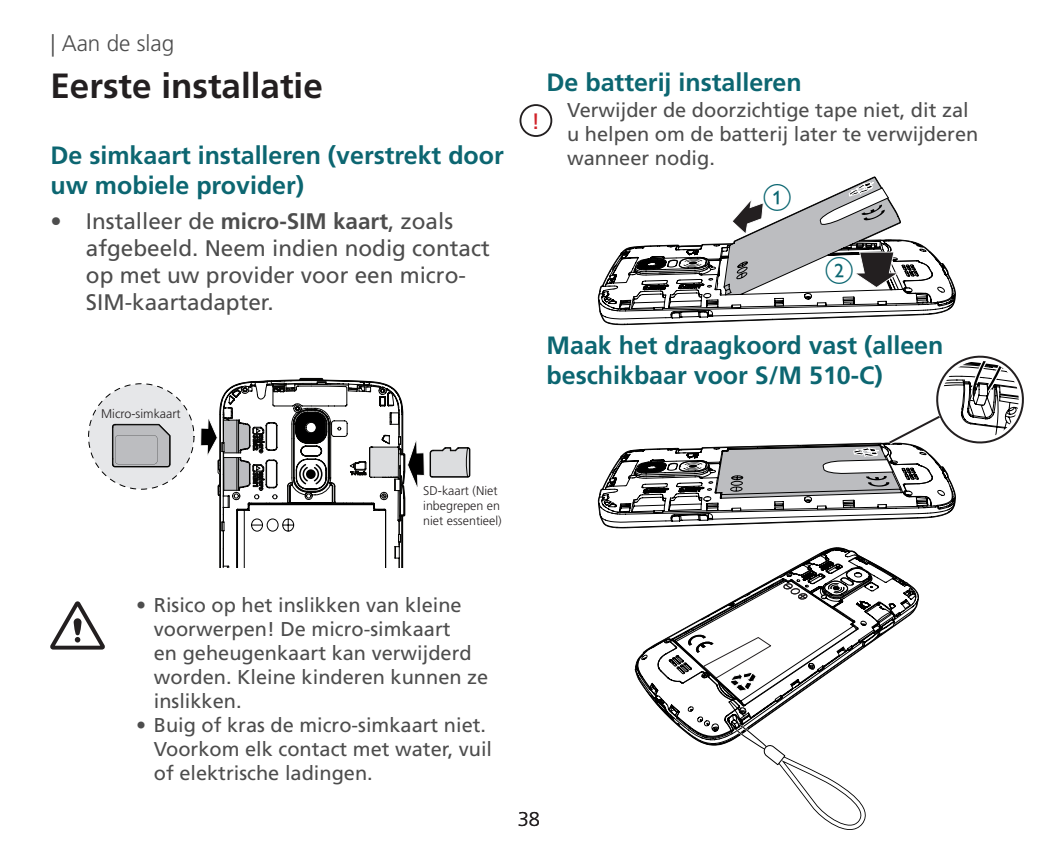
<style>
.page{position:relative;width:1063px;height:851px;background:#fff}
.page>*{position:absolute;margin:0;border:0;box-sizing:border-box;transform-origin:0 0}
.t1{font:700 35px "Frutiger LT Std";color:#231f20}
.t2{font:700 25px/30px "Frutiger LT Std";color:#0c6671}
.t3{font:22.5px/27px "Frutiger LT Std";color:#4d4d4d}
.t4{font:300 22.5px "Frutiger LT Std";color:#4d4d4d}
.t5{font:22.25px "Frutiger LT Std";color:#d1232a}
.t6{font:20px/24px "Frutiger LT Std";color:#4d4d4d}
.t7{font:300 20px "Frutiger LT Std";color:#231f20}
.t8{font:300 12.5px/15px "Frutiger LT Std";color:#231f20}
.s1{font-weight:700}
</style>
<div class="page">
<svg style="left:598px;top:355px;width:426px;height:173px"></svg>
<svg style="left:636px;top:549px;width:280px;height:280px"></svg>
<div style="left:520px;top:104px;width:32px;height:33px;border:2px solid #231f20;border-radius:50%"></div>
<svg style="left:200px;top:378px;width:270px;height:189px"></svg>
<div style="left:88px;top:382px;width:107px;height:108px;background:#e6e7e9;border-radius:50%"></div>
<div style="left:86px;top:381px;width:110px;height:110px;border:3px solid #fff;border-radius:50%"></div>
<svg style="left:112px;top:424px;width:59px;height:43px;background:#a9aaad"></svg>
<svg style="left:50px;top:601px;width:55px;height:48px"></svg>
<svg style="left:599px;top:177px;width:356px;height:147px"></svg>
<p class="t4" style="left:50px;top:25px;width:214px">| En savoir plus &amp; Aide</p>
<p class="t4" style="left:50px;top:31px;width:125px">| Aan de slag</p>
<h1 class="t1" style="left:50px;top:65px;width:274px">Eerste installatie</h1>
<p class="t2" style="left:547px;top:68px;width:257px">De batterij installeren</p>
<p class="t2" style="left:50px;top:140px;width:455px">De simkaart installeren (verstrekt door uw mobiele provider)</p>
<p class="t3" style="left:86px;top:207px;width:405px;text-indent:-35px">• Installeer de <span class="s1">micro-SIM kaart</span>, zoals afgebeeld. Neem indien nodig contact op met uw provider voor een micro-<br>SIM-kaartadapter.</p>
<p class="t8" style="left:101px;top:406px;width:81px">Micro-simkaart</p>
<p class="t8" style="left:423px;top:483px;width:80px">SD-kaart (Niet inbegrepen en niet essentieel)</p>
<p class="t5" style="left:532px;top:108px;width:10px">!</p>
<p class="t6" style="left:567px;top:98px;width:413px">Verwijder de doorzichtige tape niet, dit zal u helpen om de batterij later te verwijderen wanneer nodig.</p>
<p class="t2" style="left:547px;top:330px;width:398px">Maak het draagkoord vast (alleen beschikbaar voor S/M 510-C)</p>
<p class="t6" style="left:154px;top:593px;width:336px;text-indent:-18px">• Risico op het inslikken van kleine voorwerpen! De micro-simkaart<br>en geheugenkaart kan verwijderd worden. Kleine kinderen kunnen ze inslikken.</p>
<p class="t6" style="left:154px;top:713px;width:340px;text-indent:-18px">• Buig of kras de micro-simkaart niet.<br>Voorkom elk contact met water, vuil of elektrische ladingen.</p>
<p class="t7" style="left:518px;top:808px;width:24px">38</p>
</div>
